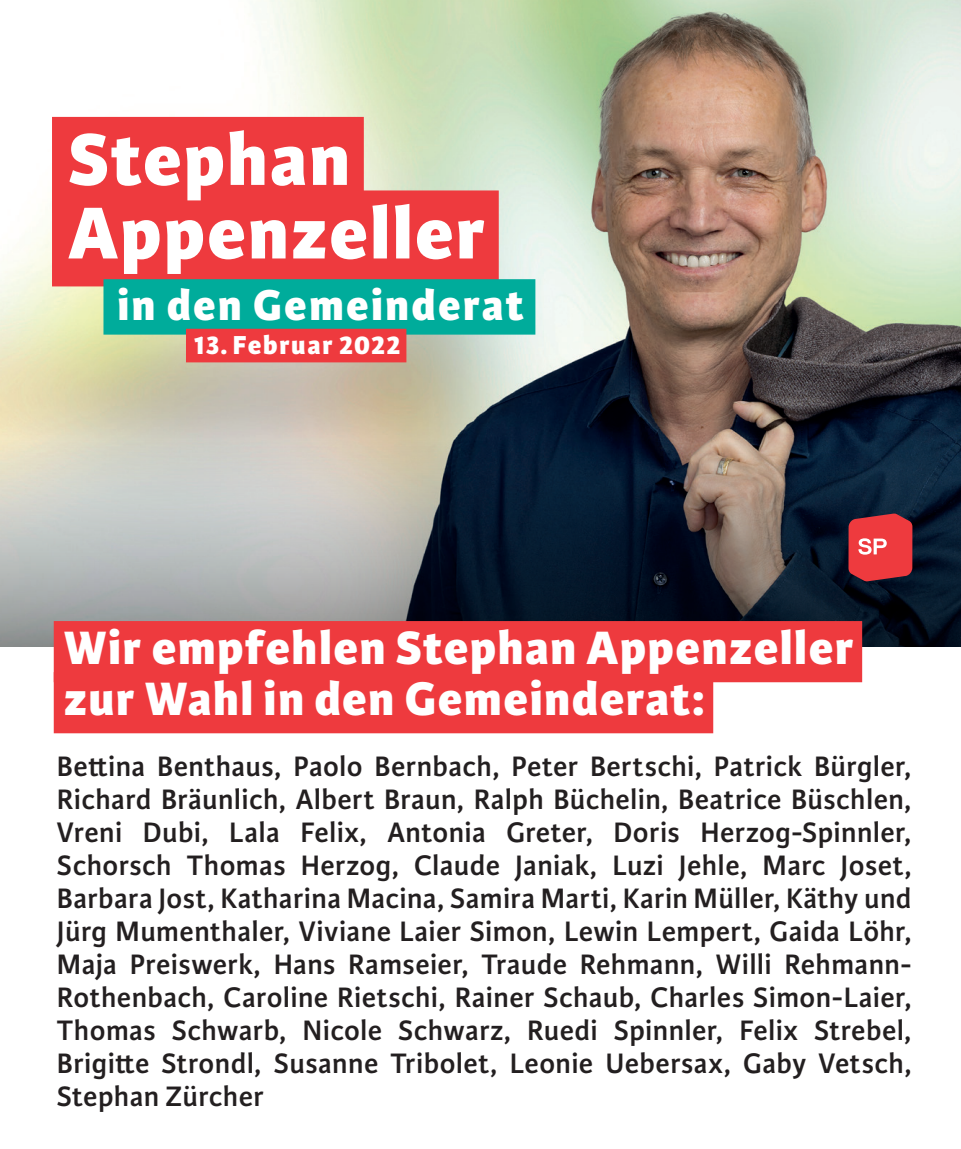
<style>
.page{position:relative;width:961px;height:1149px;background:#fff}
.page>*{position:absolute;margin:0;border:0;box-sizing:border-box;transform-origin:0 0}
.t1{font:800 78.3px/73.5px "Karmina Sans";letter-spacing:.03em;color:#fff}
.t2{font:800 49.8px/51px "Karmina Sans";letter-spacing:.035em;color:#fff}
.t3{font:800 45.6px "Karmina Sans";letter-spacing:.055em;color:#fff}
.t4{font:600 30px/33px "Karmina Sans";letter-spacing:.015em;color:#231f20;text-align:justify}
.t5{font:800 27.6px "Karmina Sans";letter-spacing:.06em;color:#fff}
</style>
<div class="page">
<img style="left:0;top:0;width:961px;height:438px">
<svg style="left:0;top:438px;width:961px;height:208px;background:#666c72"></svg>
<svg style="left:848px;top:513px;width:64px;height:68px;background:#d34046"></svg>
<div style="left:52px;top:117px;width:312px;height:96px;background:#ee3a3e"></div>
<div style="left:52px;top:190px;width:447px;height:96px;background:#ee3a3e"></div>
<div style="left:54px;top:621px;width:808px;height:61px;background:#ee3a3e"></div>
<div style="left:54px;top:672px;width:659px;height:61px;background:#ee3a3e"></div>
<div style="left:103px;top:279px;width:432px;height:55px;background:#00ac9b"></div>
<div style="left:186px;top:328px;width:220px;height:34px;background:#ee3a3e"></div>
<h1 class="t1" style="left:68px;top:125px;width:418px">Stephan<br>Appenzeller</h1>
<h3 class="t3" style="left:117px;top:278px;width:408px">in den Gemeinderat</h3>
<p class="t5" style="left:194px;top:328px;width:208px">13. Februar 2022</p>
<h2 class="t2" style="left:64px;top:624px;width:791px">Wir empfehlen Stephan Appenzeller zur Wahl in den Gemeinderat:</h2>
<p class="t4" style="left:57px;top:750px;width:856px">Bettina Benthaus, Paolo Bernbach, Peter Bertschi, Patrick Bürgler, Richard Bräunlich, Albert Braun, Ralph Büchelin, Beatrice Büschlen, Vreni Dubi, Lala Felix, Antonia Greter, Doris Herzog-Spinnler, Schorsch Thomas Herzog, Claude Janiak, Luzi Jehle, Marc Joset, Barbara Jost, Katharina Macina, Samira Marti, Karin Müller, Käthy und Jürg Mumenthaler, Viviane Laier Simon, Lewin Lempert, Gaida Löhr, Maja Preiswerk, Hans Ramseier, Traude Rehmann, Willi Rehmann-Rothenbach, Caroline Rietschi, Rainer Schaub, Charles Simon-Laier, Thomas Schwarb, Nicole Schwarz, Ruedi Spinnler, Felix Strebel, Brigitte Strondl, Susanne Tribolet, Leonie Uebersax, Gaby Vetsch, Stephan Zürcher</p>
</div>
